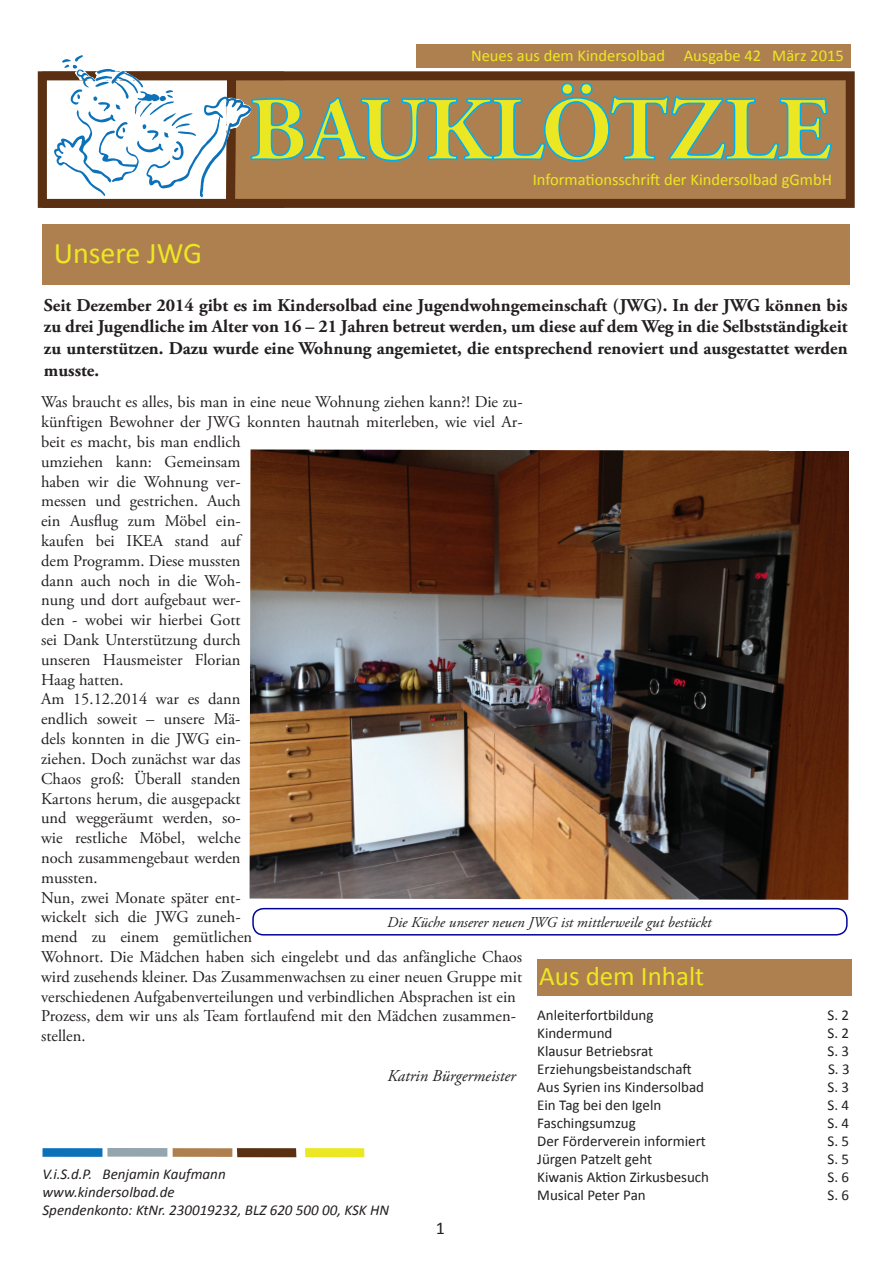
<style>
.page{position:relative;width:893px;height:1263px;background:#fff}
.page>*{position:absolute;margin:0;border:0;box-sizing:border-box;transform-origin:0 0}
.t1{font:700 90.75px "Adobe Garamond Pro";color:#ebe823}
.t2{font:30px "Calibri";color:#ebe823}
.t3{font:27px "Calibri";color:#ebe823}
.t4{font:700 18px/21.6px "Adobe Garamond Pro";color:#231f20;text-align:justify}
.t5{font:18px "Calibri";color:#231f20}
.t6{font:16.5px/19.8px "Adobe Garamond Pro";color:#231f20}
.t7{font:16.5px "Calibri";color:#ebe823}
.t8{font:italic 16.5px "Adobe Garamond Pro";color:#231f20}
.t9{font:15px "Calibri";color:#231f20}
.t10{font:italic 15px/18px "Calibri";color:#231f20}
.t11{font:italic 15px "Adobe Garamond Pro";color:#231f20}
</style>
<div class="page">
<div style="left:417px;top:45px;width:434px;height:23px;background:#af804f"></div>
<div style="left:537px;top:959px;width:314px;height:37px;background:#af804f"></div>
<img style="left:250px;top:449px;width:599px;height:451px">
<svg style="left:38px;top:71px;width:817px;height:137px;background:#6d4121"></svg>
<img style="left:42px;top:71px;width:242px;height:137px">
<svg style="left:54px;top:55px;width:778px;height:145px"></svg>
<div style="left:43px;top:224px;width:807px;height:61px;background:#af804f"></div>
<div style="left:43px;top:1148px;width:59px;height:9px;background:#0b72ba"></div>
<div style="left:107px;top:1148px;width:60px;height:9px;background:#95a5ad"></div>
<div style="left:173px;top:1148px;width:59px;height:9px;background:#af804f"></div>
<div style="left:237px;top:1148px;width:59px;height:9px;background:#5a2f12"></div>
<div style="left:305px;top:1148px;width:59px;height:9px;background:#ebe823"></div>
<div style="left:252px;top:908px;width:596px;height:27px;border:1px solid #009;border-radius:11px"></div>
<p class="t7" style="left:471px;top:45px;width:374px">Neues aus dem Kindersolbad Ausgabe 42 März 2015</p>
<h1 class="t1" style="left:249px;top:78px;width:584px">BAUKLÖTZLE</h1>
<p class="t7" style="left:533px;top:169px;width:301px">Informationsschrift der Kindersolbad gGmbH</p>
<h2 class="t2" style="left:54px;top:234px;width:150px">Unsere JWG</h2>
<p class="t4" style="left:44px;top:295px;width:805px">Seit Dezember 2014 gibt es im Kindersolbad eine Jugendwohngemeinschaft (JWG). In der JWG können bis zu drei Jugendliche im Alter von 16 – 21 Jahren betreut werden, um diese auf dem Weg in die Selbstständigkeit zu unterstützen. Dazu wurde eine Wohnung angemietet, die entsprechend renoviert und ausgestattet werden musste.</p>
<p class="t6" style="left:41px;top:393px;width:483px">Was braucht es alles, bis man in eine neue Wohnung ziehen kann?! Die zu&shy;künftigen Bewohner der JWG konnten hautnah miterleben, wie viel Ar&shy;beit es macht, bis man endlich<br>umziehen kann: Gemeinsam<br>haben wir die Wohnung ver-<br>messen und gestrichen. Auch<br>ein Ausflug zum Möbel ein-<br>kaufen bei IKEA stand auf<br>dem Programm. Diese mussten<br>dann auch noch in die Woh-<br>nung und dort aufgebaut wer-<br>den - wobei wir hierbei Gott<br>sei Dank Unterstützung durch<br>unseren Hausmeister Florian<br>Haag hatten.<br>Am 15.12.2014 war es dann<br>endlich soweit – unsere Mä-<br>dels konnten in die JWG ein-<br>ziehen. Doch zunächst war das<br>Chaos groß: Überall standen<br>Kartons herum, die ausgepackt<br>und weggeräumt werden, so-<br>wie restliche Möbel, welche<br>noch zusammengebaut werden<br>mussten.<br>Nun, zwei Monate später ent-<br>wickelt sich die JWG zuneh-<br>mend zu einem gemütlichen<br>Wohnort. Die Mädchen haben sich eingelebt und das anfängliche Chaos wird zusehends kleiner. Das Zusammenwachsen zu einer neuen Gruppe mit verschiedenen Aufgabenverteilungen und verbindlichen Absprachen ist ein Prozess, dem wir uns als Team fortlaufend mit den Mädchen zusammen&shy;stellen.</p>
<p class="t8" style="left:387px;top:1065px;width:130px">Katrin Bürgermeister</p>
<p class="t11" style="left:387px;top:913px;width:326px">Die Küche unserer neuen JWG ist mittlerweile gut bestückt</p>
<h3 class="t3" style="left:539px;top:958px;width:167px">Aus dem Inhalt</h3>
<p class="t9" style="left:537px;top:1005px;width:118px">Anleiterfortbildung</p>
<p class="t9" style="left:828px;top:1005px;width:23px">S. 2</p>
<p class="t9" style="left:537px;top:1023px;width:77px">Kindermund</p>
<p class="t9" style="left:828px;top:1023px;width:23px">S. 2</p>
<p class="t9" style="left:537px;top:1041px;width:118px">Klausur Betriebsrat</p>
<p class="t9" style="left:828px;top:1041px;width:23px">S. 3</p>
<p class="t9" style="left:537px;top:1059px;width:156px">Erziehungsbeistandschaft</p>
<p class="t9" style="left:828px;top:1059px;width:23px">S. 3</p>
<p class="t9" style="left:537px;top:1077px;width:168px">Aus Syrien ins Kindersolbad</p>
<p class="t9" style="left:828px;top:1077px;width:23px">S. 3</p>
<p class="t9" style="left:537px;top:1095px;width:126px">Ein Tag bei den Igeln</p>
<p class="t9" style="left:828px;top:1095px;width:23px">S. 4</p>
<p class="t9" style="left:537px;top:1113px;width:100px">Faschingsumzug</p>
<p class="t9" style="left:828px;top:1113px;width:23px">S. 4</p>
<p class="t9" style="left:537px;top:1131px;width:170px">Der Förderverein informiert</p>
<p class="t9" style="left:828px;top:1131px;width:23px">S. 5</p>
<p class="t9" style="left:537px;top:1149px;width:116px">Jürgen Patzelt geht</p>
<p class="t9" style="left:828px;top:1149px;width:23px">S. 5</p>
<p class="t9" style="left:537px;top:1167px;width:173px">Kiwanis Aktion Zirkusbesuch</p>
<p class="t9" style="left:828px;top:1167px;width:23px">S. 6</p>
<p class="t9" style="left:537px;top:1185px;width:110px">Musical Peter Pan</p>
<p class="t9" style="left:828px;top:1185px;width:23px">S. 6</p>
<p class="t10" style="left:43px;top:1165px;width:348px">V.i.S.d.P. Benjamin Kaufmann<br>www.kindersolbad.de<br>Spendenkonto: KtNr. 230019232, BLZ 620 500 00, KSK HN</p>
<p class="t5" style="left:436px;top:1216px;width:11px">1</p>
</div>
